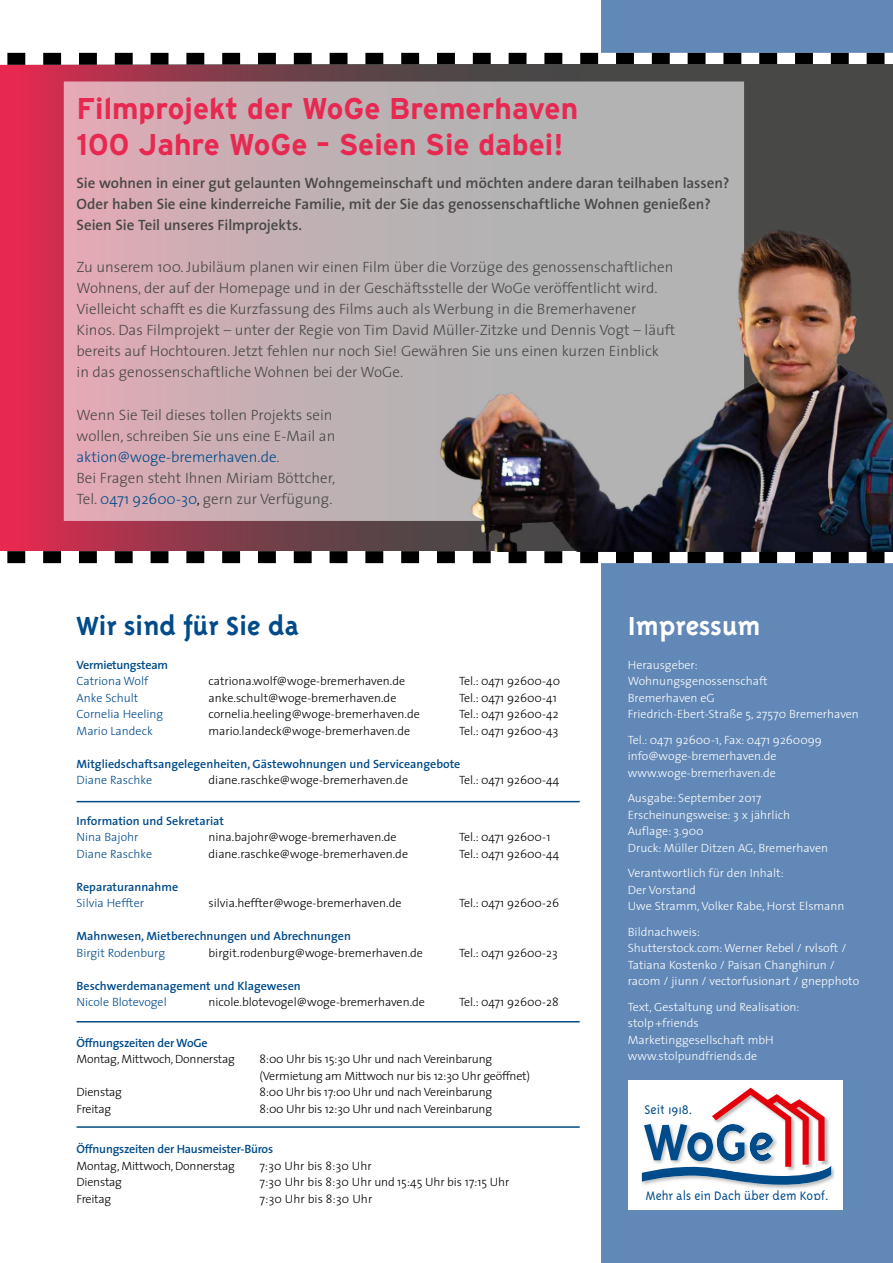
<style>
.page{position:relative;width:893px;height:1263px;background:#fff}
.page>*{position:absolute;margin:0;border:0;box-sizing:border-box;transform-origin:0 0}
.t1{font:700 30px/36px "Interstate";color:#e72951}
.t2{font:700 30px "Triplex";color:#004b8a}
.t3{font:700 30px "Triplex";color:#fff}
.t4{font:300 15px/21px "The Sans";color:#484847}
.t5{font:600 15px/21px "The Sans";letter-spacing:-.005em;color:#484847}
.t6{font:300 14.4px "Triplex";color:#004b8a}
.t7{font:300 14.1px "Triplex";color:#004b8a}
.t8{font:300 12px "The Sans";color:#000}
.t9{font:300 12px/16.5px "The Sans";color:#fff}
.t10{font:300 12px/16.5px "The Sans";letter-spacing:-.02em;color:#000}
.t11{font:600 12px "The Sans";color:#004b8a}
.t12{font:300 12px "The Sans";color:#004b8a}
.t13{font:600 12px "The Sans";letter-spacing:-.02em;color:#004b8a}
.s1{color:#004b8a}
.s2{color:#000}
</style>
<div class="page">
<div style="left:601px;top:0;width:292px;height:1263px;background:#6288b7"></div>
<svg style="left:0;top:52px;width:893px;height:512px"></svg>
<svg style="left:17px;top:65px;width:876px;height:486px;background:#8a3a4a"></svg>
<svg style="left:64px;top:81px;width:680px;height:440px;background:#c6aeb3"></svg>
<div style="left:628px;top:1080px;width:214px;height:129px;background:#fff"></div>
<img style="left:641px;top:1166px;width:193px;height:23px">
<svg style="left:642px;top:1088px;width:189px;height:97px"></svg>
<hr style="left:77px;top:801px;width:503px;height:1px;background:#004b8a">
<hr style="left:77px;top:1126px;width:503px;height:2px;background:#004b8a">
<hr style="left:77px;top:1021px;width:503px;height:1px;background:#004b8a">
<img style="left:407px;top:203px;width:486px;height:348px">
<h1 class="t1" style="left:77px;top:90px;width:503px">Filmprojekt der WoGe Bremerhaven<br>100 Jahre WoGe – Seien Sie dabei!</h1>
<p class="t5" style="left:77px;top:172px;width:655px">Sie wohnen in einer gut gelaunten Wohngemeinschaft und möchten andere daran teilhaben lassen?<br>Oder haben Sie eine kinderreiche Familie, mit der Sie das genossenschaftliche Wohnen genießen?<br>Seien Sie Teil unseres Filmprojekts.</p>
<p class="t4" style="left:77px;top:256px;width:600px">Zu unserem 100. Jubiläum planen wir einen Film über die Vorzüge des genossenschaftlichen Wohnens, der auf der Homepage und in der Geschäftsstelle der WoGe veröffentlicht wird.<br>Vielleicht schafft es die Kurzfassung des Films auch als Werbung in die Bremerhavener Kinos. Das Filmprojekt – unter der Regie von Tim David Müller-Zitzke und Dennis Vogt – läuft bereits auf Hochtouren. Jetzt fehlen nur noch Sie! Gewähren Sie uns einen kurzen Einblick<br>in das genossenschaftliche Wohnen bei der WoGe.</p>
<p class="t4" style="left:77px;top:404px;width:260px">Wenn Sie Teil dieses tollen Projekts sein wollen, schreiben Sie uns eine E-Mail an <span class="s1">aktion@woge-bremerhaven.de</span>.<br>Bei Fragen steht Ihnen Miriam Böttcher, Tel. <span class="s1">0471 92600-30</span><span class="s2">,</span> gern zur Verfügung.</p>
<h1 class="t2" style="left:77px;top:609px;width:224px">Wir sind für Sie da</h1>
<p class="t13" style="left:77px;top:654px;width:93px">Vermietungsteam</p>
<p class="t12" style="left:77px;top:671px;width:73px">Catriona Wolf</p>
<p class="t8" style="left:209px;top:671px;width:198px">catriona.wolf@woge-bremerhaven.de</p>
<p class="t8" style="left:459px;top:671px;width:103px">Tel.: 0471 92600-40</p>
<p class="t12" style="left:77px;top:688px;width:63px">Anke Schult</p>
<p class="t8" style="left:209px;top:688px;width:189px">anke.schult@woge-bremerhaven.de</p>
<p class="t8" style="left:459px;top:688px;width:99px">Tel.: 0471 92600-41</p>
<p class="t12" style="left:77px;top:704px;width:88px">Cornelia Heeling</p>
<p class="t8" style="left:209px;top:704px;width:213px">cornelia.heeling@woge-bremerhaven.de</p>
<p class="t8" style="left:459px;top:704px;width:101px">Tel.: 0471 92600-42</p>
<p class="t12" style="left:77px;top:721px;width:78px">Mario Landeck</p>
<p class="t8" style="left:209px;top:721px;width:203px">mario.landeck@woge-bremerhaven.de</p>
<p class="t8" style="left:459px;top:721px;width:101px">Tel.: 0471 92600-43</p>
<p class="t11" style="left:77px;top:753px;width:385px">Mitgliedschaftsangelegenheiten, Gästewohnungen und Serviceangebote</p>
<p class="t12" style="left:77px;top:770px;width:77px">Diane Raschke</p>
<p class="t8" style="left:209px;top:770px;width:201px">diane.raschke@woge-bremerhaven.de</p>
<p class="t8" style="left:459px;top:770px;width:102px">Tel.: 0471 92600-44</p>
<p class="t11" style="left:77px;top:810px;width:149px">Information und Sekretariat</p>
<p class="t12" style="left:77px;top:827px;width:64px">Nina Bajohr</p>
<p class="t8" style="left:209px;top:827px;width:190px">nina.bajohr@woge-bremerhaven.de</p>
<p class="t8" style="left:459px;top:827px;width:93px">Tel.: 0471 92600-1</p>
<p class="t12" style="left:77px;top:844px;width:77px">Diane Raschke</p>
<p class="t8" style="left:209px;top:844px;width:201px">diane.raschke@woge-bremerhaven.de</p>
<p class="t8" style="left:459px;top:844px;width:102px">Tel.: 0471 92600-44</p>
<p class="t11" style="left:77px;top:876px;width:103px">Reparaturannahme</p>
<p class="t12" style="left:77px;top:893px;width:69px">Silvia Heffter</p>
<p class="t8" style="left:209px;top:893px;width:195px">silvia.heffter@woge-bremerhaven.de</p>
<p class="t8" style="left:459px;top:893px;width:102px">Tel.: 0471 92600-26</p>
<p class="t11" style="left:77px;top:926px;width:276px">Mahnwesen, Mietberechnungen und Abrechnungen</p>
<p class="t12" style="left:77px;top:943px;width:90px">Birgit Rodenburg</p>
<p class="t8" style="left:209px;top:943px;width:216px">birgit.rodenburg@woge-bremerhaven.de</p>
<p class="t8" style="left:459px;top:943px;width:100px">Tel.: 0471 92600-23</p>
<p class="t11" style="left:77px;top:975px;width:226px">Beschwerdemanagement und Klagewesen</p>
<p class="t12" style="left:77px;top:992px;width:92px">Nicole Blotevogel</p>
<p class="t8" style="left:209px;top:992px;width:218px">nicole.blotevogel@woge-bremerhaven.de</p>
<p class="t8" style="left:459px;top:992px;width:101px">Tel.: 0471 92600-28</p>
<p class="t13" style="left:77px;top:1032px;width:133px">Öffnungszeiten der WoGe</p>
<p class="t10" style="left:77px;top:1050px;width:160px">Montag, Mittwoch, Donnerstag</p>
<p class="t10" style="left:259px;top:1050px;width:272px">8:00 Uhr bis 15:30 Uhr und nach Vereinbarung (Vermietung am Mittwoch nur bis 12:30 Uhr geöffnet)</p>
<p class="t10" style="left:77px;top:1083px;width:47px">Dienstag</p>
<p class="t10" style="left:259px;top:1083px;width:234px">8:00 Uhr bis 17:00 Uhr und nach Vereinbarung</p>
<p class="t10" style="left:77px;top:1100px;width:36px">Freitag</p>
<p class="t10" style="left:259px;top:1100px;width:234px">8:00 Uhr bis 12:30 Uhr und nach Vereinbarung</p>
<p class="t13" style="left:77px;top:1139px;width:198px">Öffnungszeiten der Hausmeister-Büros</p>
<p class="t10" style="left:77px;top:1157px;width:160px">Montag, Mittwoch, Donnerstag</p>
<p class="t8" style="left:259px;top:1156px;width:114px">7:30 Uhr bis 8:30 Uhr</p>
<p class="t10" style="left:77px;top:1173px;width:47px">Dienstag</p>
<p class="t8" style="left:260px;top:1172px;width:251px">7:30 Uhr bis 8:30 Uhr und 15:45 Uhr bis 17:15 Uhr</p>
<p class="t10" style="left:77px;top:1190px;width:36px">Freitag</p>
<p class="t8" style="left:260px;top:1189px;width:114px">7:30 Uhr bis 8:30 Uhr</p>
<p class="t7" style="left:646px;top:1187px;width:185px">Mehr als ein Dach über dem Kopf.</p>
<h1 class="t3" style="left:628px;top:609px;width:135px">Impressum</h1>
<p class="t9" style="left:628px;top:656px;width:233px">Herausgeber:<br>Wohnungsgenossenschaft<br>Bremerhaven eG<br>Friedrich-Ebert-Straße 5, 27570 Bremerhaven</p>
<p class="t9" style="left:628px;top:731px;width:196px">Tel.: 0471 92600-1, Fax: 0471 9260099 info@woge-bremerhaven.de www.woge-bremerhaven.de</p>
<p class="t9" style="left:628px;top:790px;width:202px">Ausgabe: September 2017<br>Erscheinungsweise: 3 x jährlich<br>Auflage: 3.900<br>Druck: Müller Ditzen AG, Bremerhaven</p>
<p class="t9" style="left:628px;top:865px;width:218px">Verantwortlich für den Inhalt:<br>Der Vorstand<br>Uwe Stramm, Volker Rabe, Horst Elsmann</p>
<p class="t9" style="left:628px;top:923px;width:233px">Bildnachweis:<br>Shutterstock.com: Werner Rebel / rvlsoft / Tatiana Kostenko / Paisan Changhirun / racom / jiunn / vectorfusionart / gnepphoto</p>
<p class="t9" style="left:628px;top:998px;width:173px">Text, Gestaltung und Realisation: stolp+friends<br>Marketinggesellschaft mbH www.stolpundfriends.de</p>
<p class="t6" style="left:645px;top:1101px;width:50px">Seit 1918.</p>
</div>
